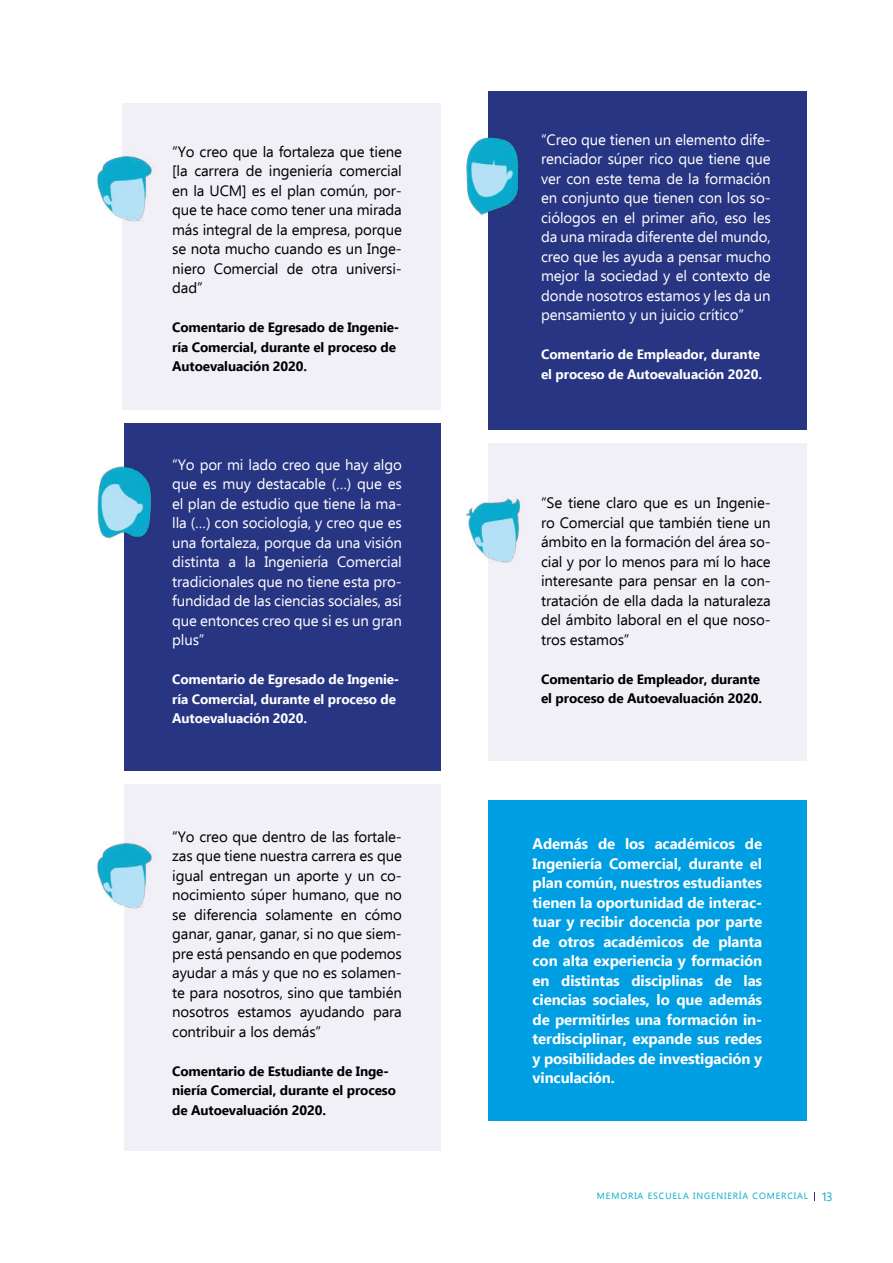
<style>
.page{position:relative;width:893px;height:1263px;background:#fff}
.page>*{position:absolute;margin:0;border:0;box-sizing:border-box;transform-origin:0 0}
.t1{font:15px/19.5px "Ebrima";letter-spacing:-.01em;color:#000;text-align:justify}
.t2{font:15px/19.5px "Ebrima";letter-spacing:-.01em;color:#fff;text-align:justify}
.t3{font:700 15px/19.5px "Ebrima";letter-spacing:-.01em;color:#fff;text-align:justify}
.t4{font:700 13.5px/19.5px "Ebrima";letter-spacing:-.01em;color:#000}
.t5{font:700 13.5px/19.5px "Ebrima";letter-spacing:-.01em;color:#fff}
.t6{font:9px "Ebrima";letter-spacing:.1em;color:#00abcc}
.s1{font-size:12px}
</style>
<div class="page">
<div style="left:122px;top:103px;width:319px;height:306px;background:#f1f0f7"></div>
<div style="left:488px;top:91px;width:319px;height:338px;background:#283583"></div>
<div style="left:488px;top:443px;width:319px;height:318px;background:#f1f0f7"></div>
<div style="left:488px;top:800px;width:319px;height:321px;background:#009fe3"></div>
<div style="left:124px;top:423px;width:317px;height:348px;background:#283583"></div>
<div style="left:124px;top:784px;width:317px;height:367px;background:#f1f0f7"></div>
<img style="left:466px;top:498px;width:54px;height:65px">
<img style="left:466px;top:137px;width:53px;height:79px">
<img style="left:97px;top:466px;width:55px;height:73px">
<img style="left:97px;top:156px;width:55px;height:66px">
<img style="left:97px;top:843px;width:55px;height:66px">
<p class="t1" style="left:172px;top:141px;width:231px">“Yo creo que la fortaleza que tiene [la carrera de ingeniería comercial en la UCM] es el plan común, por&shy;que te hace como tener una mirada más integral de la empresa, porque se nota mucho cuando es un Inge&shy;niero Comercial de otra universi&shy;dad”</p>
<p class="t4" style="left:172px;top:317px;width:229px">Comentario de Egresado de Ingenie&shy;ría Comercial, durante el proceso de<br>Autoevaluación 2020.</p>
<p class="t2" style="left:172px;top:454px;width:231px">“Yo por mi lado creo que hay algo que es muy destacable (…) que es el plan de estudio que tiene la ma&shy;lla (…) con sociología, y creo que es una fortaleza, porque da una visión distinta a la Ingeniería Comercial tradicionales que no tiene esta pro&shy;fundidad de las ciencias sociales, así que entonces creo que si es un gran plus”</p>
<p class="t5" style="left:172px;top:669px;width:229px">Comentario de Egresado de Ingenie&shy;ría Comercial, durante el proceso de<br>Autoevaluación 2020.</p>
<p class="t1" style="left:172px;top:826px;width:231px">“Yo creo que dentro de las fortale&shy;zas que tiene nuestra carrera es que igual entregan un aporte y un co&shy;nocimiento súper humano, que no se diferencia solamente en cómo ganar, ganar, ganar, si no que siem&shy;pre está pensando en que podemos ayudar a más y que no es solamen&shy;te para nosotros, sino que también nosotros estamos ayudando para contribuir a los demás”</p>
<p class="t4" style="left:172px;top:1060px;width:225px">Comentario de Estudiante de Inge&shy;niería Comercial, durante el proceso de Autoevaluación 2020.</p>
<p class="t2" style="left:541px;top:129px;width:231px">“Creo que tienen un elemento dife&shy;renciador súper rico que tiene que ver con este tema de la formación en conjunto que tienen con los so&shy;ciólogos en el primer año, eso les da una mirada diferente del mundo, creo que les ayuda a pensar mucho mejor la sociedad y el contexto de donde nosotros estamos y les da un pensamiento y un juicio crítico”</p>
<p class="t5" style="left:541px;top:344px;width:222px">Comentario de Empleador, durante el proceso de Autoevaluación 2020.</p>
<p class="t1" style="left:541px;top:493px;width:231px">“Se tiene claro que es un Ingenie&shy;ro Comercial que también tiene un ámbito en la formación del área so&shy;cial y por lo menos para mí lo hace interesante para pensar en la con&shy;tratación de ella dada la naturaleza del ámbito laboral en el que noso&shy;tros estamos”</p>
<p class="t4" style="left:541px;top:669px;width:222px">Comentario de Empleador, durante el proceso de Autoevaluación 2020.</p>
<p class="t3" style="left:533px;top:833px;width:231px">Además de los académicos de Ingeniería Comercial, durante el plan común, nuestros estudiantes tienen la oportunidad de interac&shy;tuar y recibir docencia por parte de otros académicos de planta con alta experiencia y formación en distintas disciplinas de las ciencias sociales, lo que además de permitirles una formación in&shy;terdisciplinar, expande sus redes y posibilidades de investigación y vinculación.</p>
<p class="t6" style="left:597px;top:1189px;width:237px">MEMORIA ESCUELA INGENIERÍA COMERCIAL <span class="s1">13</span></p>
</div>
